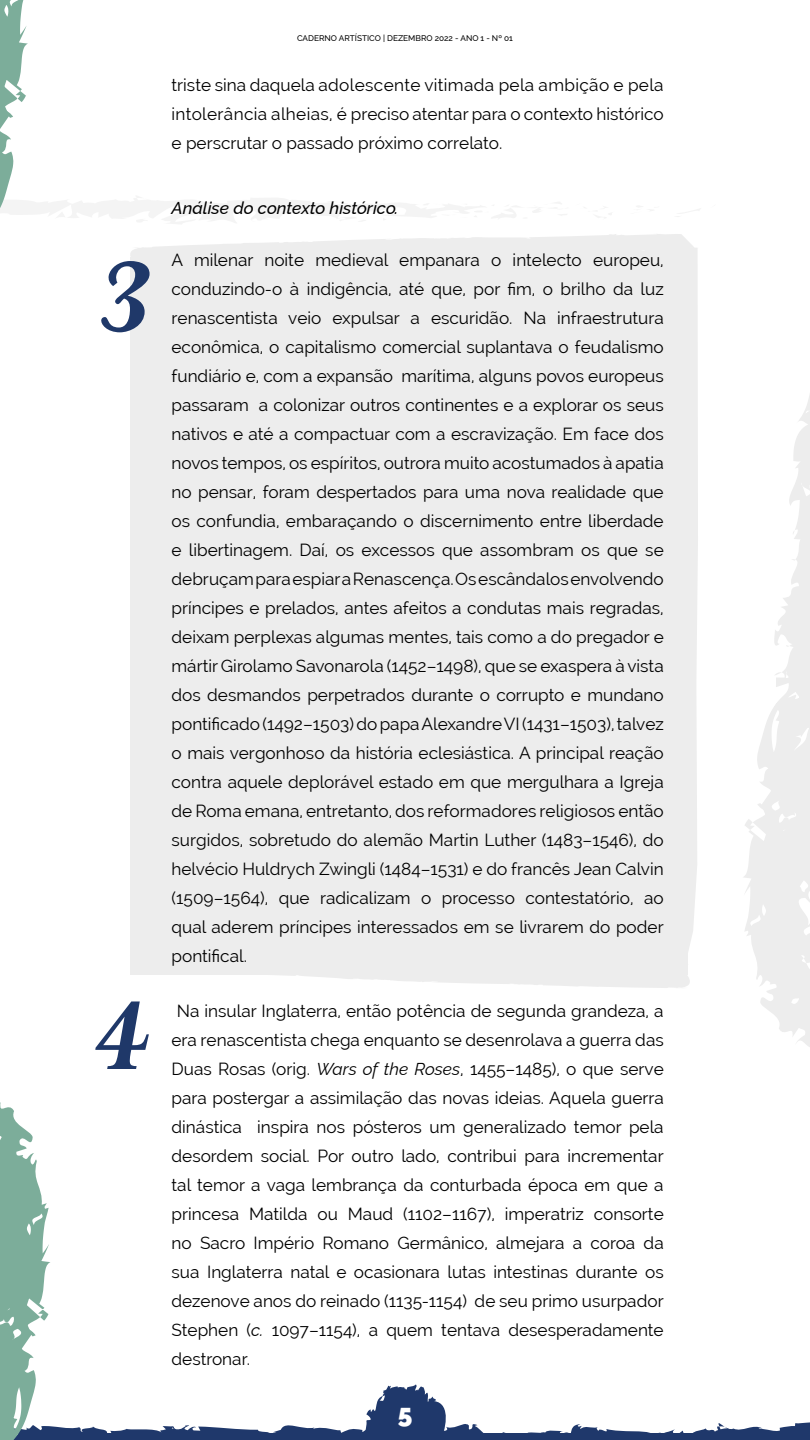
<style>
.page{position:relative;width:810px;height:1440px;background:#fff}
.page>*{position:absolute;margin:0;border:0;box-sizing:border-box;transform-origin:0 0}
.t1{font:italic 700 112.5px "Mrs Eaves OT";color:#1f3869}
.t2{font:800 26.25px "Raleway";color:#fff}
.t3{font:17.17px/29px "Raleway";color:#000;text-align:justify}
.t4{font:italic 100 17.17px "Raleway";color:#000}
.t5{font:100 8.25px "Raleway";color:#000}
.s1{font-weight:100;font-style:italic}
</style>
<div class="page">
<div style="left:130px;top:257px;width:557px;height:718px;background:#ededed"></div>
<svg style="left:687px;top:263px;width:11px;height:692px;background:#eee"></svg>
<svg style="left:487px;top:234px;width:211px;height:29px"></svg>
<svg style="left:285px;top:955px;width:405px;height:33px"></svg>
<svg style="left:28px;top:196px;width:459px;height:61px"></svg>
<svg style="left:415px;top:201px;width:197px;height:19px"></svg>
<svg style="left:383px;top:218px;width:4px;height:3px"></svg>
<svg style="left:352px;top:213px;width:19px;height:9px"></svg>
<svg style="left:134px;top:218px;width:16px;height:6px"></svg>
<svg style="left:744px;top:395px;width:66px;height:652px"></svg>
<svg style="left:0;top:1102px;width:810px;height:338px"></svg>
<svg style="left:0;top:0;width:28px;height:215px"></svg>
<h1 class="t1" style="left:97px;top:235px;width:54px">3</h1>
<h1 class="t1" style="left:92px;top:974px;width:59px">4</h1>
<p class="t5" style="left:297px;top:32px;width:217px">CADERNO ARTÍSTICO | DEZEMBRO 2022 - ANO 1 - Nº 01</p>
<p class="t3" style="left:172px;top:71px;width:494px">triste sina daquela adolescente vitimada pela ambição e pela intolerância alheias, é preciso atentar para o contexto histórico e perscrutar o passado próximo correlato.</p>
<p class="t4" style="left:172px;top:195px;width:228px">Análise do contexto histórico.</p>
<p class="t3" style="left:172px;top:246px;width:494px">A milenar noite medieval empanara o intelecto europeu, conduzindo-o à indigência, até que, por fim, o brilho da luz renascentista veio expulsar a escuridão. Na infraestrutura econômica, o capitalismo comercial suplantava o feudalismo fundiário e, com a expansão marítima, alguns povos europeus passaram a colonizar outros continentes e a explorar os seus nativos e até a compactuar com a escravização. Em face dos novos tempos, os espíritos, outrora muito acostumados à apatia no pensar, foram despertados para uma nova realidade que os confundia, embaraçando o discernimento entre liberdade e libertinagem. Daí, os excessos que assombram os que se debruçam para espiar a Renascença. Os escândalos envolvendo príncipes e prelados, antes afeitos a condutas mais regradas, deixam perplexas algumas mentes, tais como a do pregador e mártir Girolamo Savonarola (1452–1498), que se exaspera à vista dos desmandos perpetrados durante o corrupto e mundano pontificado (1492–1503) do papa Alexandre VI (1431–1503), talvez o mais vergonhoso da história eclesiástica. A principal reação contra aquele deplorável estado em que mergulhara a Igreja de Roma emana, entretanto, dos reformadores religiosos então surgidos, sobretudo do alemão Martin Luther (1483–1546), do helvécio Huldrych Zwingli (1484–1531) e do francês Jean Calvin (1509–1564), que radicalizam o processo contestatório, ao qual aderem príncipes interessados em se livrarem do poder pontifical.</p>
<p class="t3" style="left:172px;top:997px;width:494px;text-indent:5px">Na insular Inglaterra, então potência de segunda grandeza, a era renascentista chega enquanto se desenrolava a guerra das Duas Rosas (orig. <span class="s1">Wars of the Roses</span>, 1455–1485), o que serve para postergar a assimilação das novas ideias. Aquela guerra dinástica inspira nos pósteros um generalizado temor pela desordem social. Por outro lado, contribui para incrementar tal temor a vaga lembrança da conturbada época em que a princesa Matilda ou Maud (1102–1167), imperatriz consorte no Sacro Império Romano Germânico, almejara a coroa da sua Inglaterra natal e ocasionara lutas intestinas durante os dezenove anos do reinado (1135-1154) de seu primo usurpador Stephen (<span class="s1">c.</span> 1097–1154), a quem tentava desesperadamente destronar.</p>
<h2 class="t2" style="left:398px;top:1398px;width:16px">5</h2>
</div>
